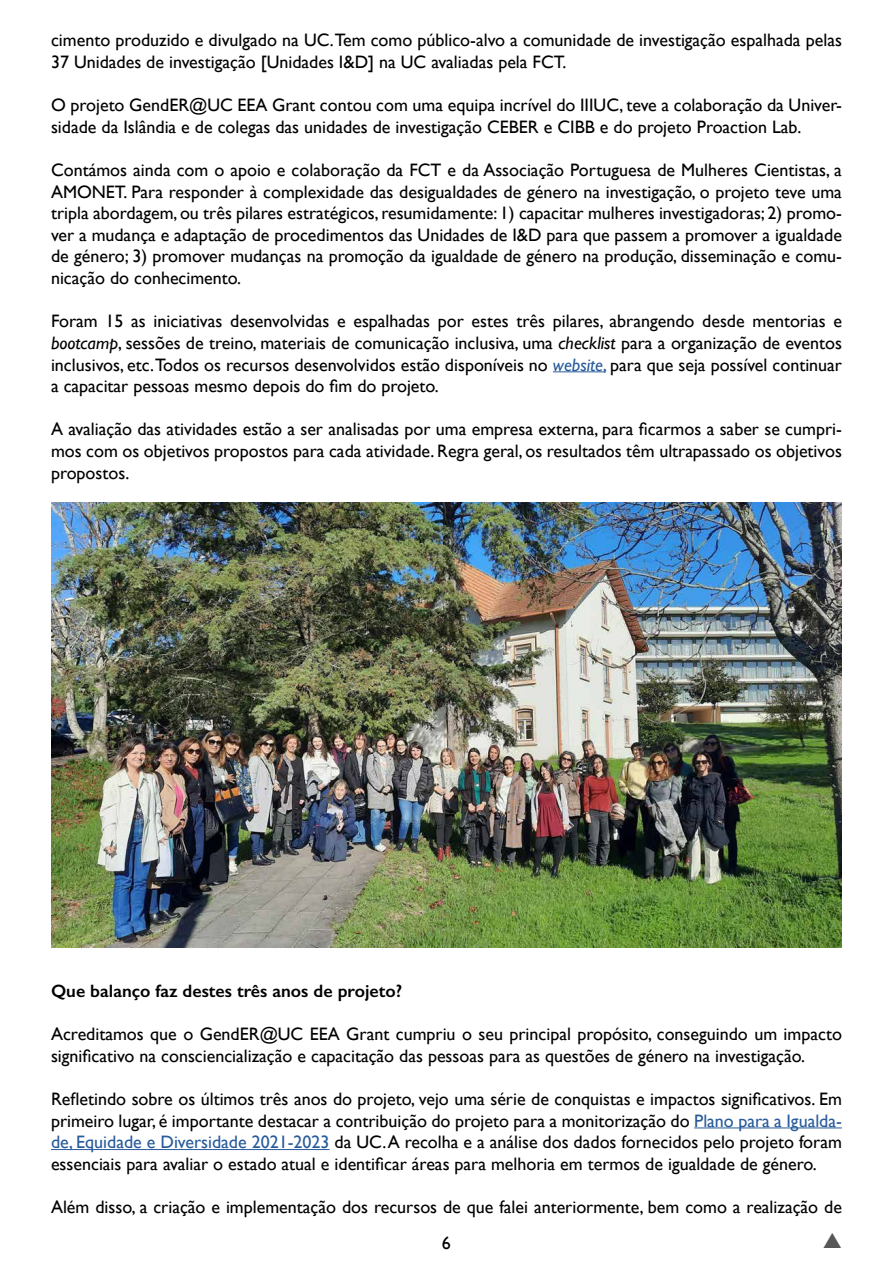
<style>
.page{position:relative;width:893px;height:1263px;background:#fff}
.page>*{position:absolute;margin:0;border:0;box-sizing:border-box;transform-origin:0 0}
.t1{font:18px/21.6px "Gill Sans";color:#000;text-align:justify}
.t2{font:600 18px "Gill Sans";color:#000}
.t3{font:18px "Gill Sans";color:#000}
.s1{font-style:italic}
.s2{font-style:italic;color:#275b9b}
.s3{color:#275b9b}
</style>
<div class="page">
<hr style="left:553px;top:371px;width:52px;height:1px;background:#275b9b">
<hr style="left:694px;top:1127px;width:148px;height:1px;background:#275b9b">
<hr style="left:51px;top:1149px;width:279px;height:1px;background:#275b9b">
<img style="left:51px;top:502px;width:791px;height:445px">
<p class="t1" style="left:51px;top:29px;width:792px">cimento produzido e divulgado na UC.Tem como público-alvo a comunidade de investigação espalhada pelas<br>37 Unidades de investigação [Unidades I&amp;D] na UC avaliadas pela FCT.</p>
<p class="t1" style="left:51px;top:94px;width:792px">O projeto GendER@UC EEA Grant contou com uma equipa incrível do IIIUC, teve a colaboração da Univer&shy;sidade da Islândia e de colegas das unidades de investigação CEBER e CIBB e do projeto Proaction Lab.</p>
<p class="t1" style="left:51px;top:159px;width:792px">Contámos ainda com o apoio e colaboração da FCT e da Associação Portuguesa de Mulheres Cientistas, a AMONET. Para responder à complexidade das desigualdades de género na investigação, o projeto teve uma tripla abordagem, ou três pilares estratégicos, resumidamente: 1) capacitar mulheres investigadoras; 2) promo&shy;ver a mudança e adaptação de procedimentos das Unidades de I&amp;D para que passem a promover a igualdade de género; 3) promover mudanças na promoção da igualdade de género na produção, disseminação e comu&shy;nicação do conhecimento.</p>
<p class="t1" style="left:51px;top:310px;width:792px">Foram 15 as iniciativas desenvolvidas e espalhadas por estes três pilares, abrangendo desde mentorias e <span class="s1">bootcamp</span>, sessões de treino, materiais de comunicação inclusiva, uma <span class="s1">checklist</span> para a organização de eventos inclusivos, etc.Todos os recursos desenvolvidos estão disponíveis no <span class="s2">website</span><span class="s3">,</span> para que seja possível continuar a capacitar pessoas mesmo depois do fim do projeto.</p>
<p class="t1" style="left:51px;top:418px;width:792px">A avaliação das atividades estão a ser analisadas por uma empresa externa, para ficarmos a saber se cumpri&shy;mos com os objetivos propostos para cada atividade. Regra geral, os resultados têm ultrapassado os objetivos propostos.</p>
<p class="t2" style="left:51px;top:980px;width:353px">Que balanço faz destes três anos de projeto?</p>
<p class="t1" style="left:51px;top:1023px;width:792px">Acreditamos que o GendER@UC EEA Grant cumpriu o seu principal propósito, conseguindo um impacto significativo na consciencialização e capacitação das pessoas para as questões de género na investigação.</p>
<p class="t1" style="left:51px;top:1088px;width:792px">Refletindo sobre os últimos três anos do projeto, vejo uma série de conquistas e impactos significativos. Em primeiro lugar, é importante destacar a contribuição do projeto para a monitorização do <span class="s3">Plano para a Igualda&shy;de, Equidade e Diversidade 2021-2023</span> da UC. A recolha e a análise dos dados fornecidos pelo projeto foram essenciais para avaliar o estado atual e identificar áreas para melhoria em termos de igualdade de género.</p>
<p class="t1" style="left:51px;top:1196px;width:792px">Além disso, a criação e implementação dos recursos de que falei anteriormente, bem como a realização de</p>
<p class="t3" style="left:442px;top:1232px;width:10px">6</p>
</div>
